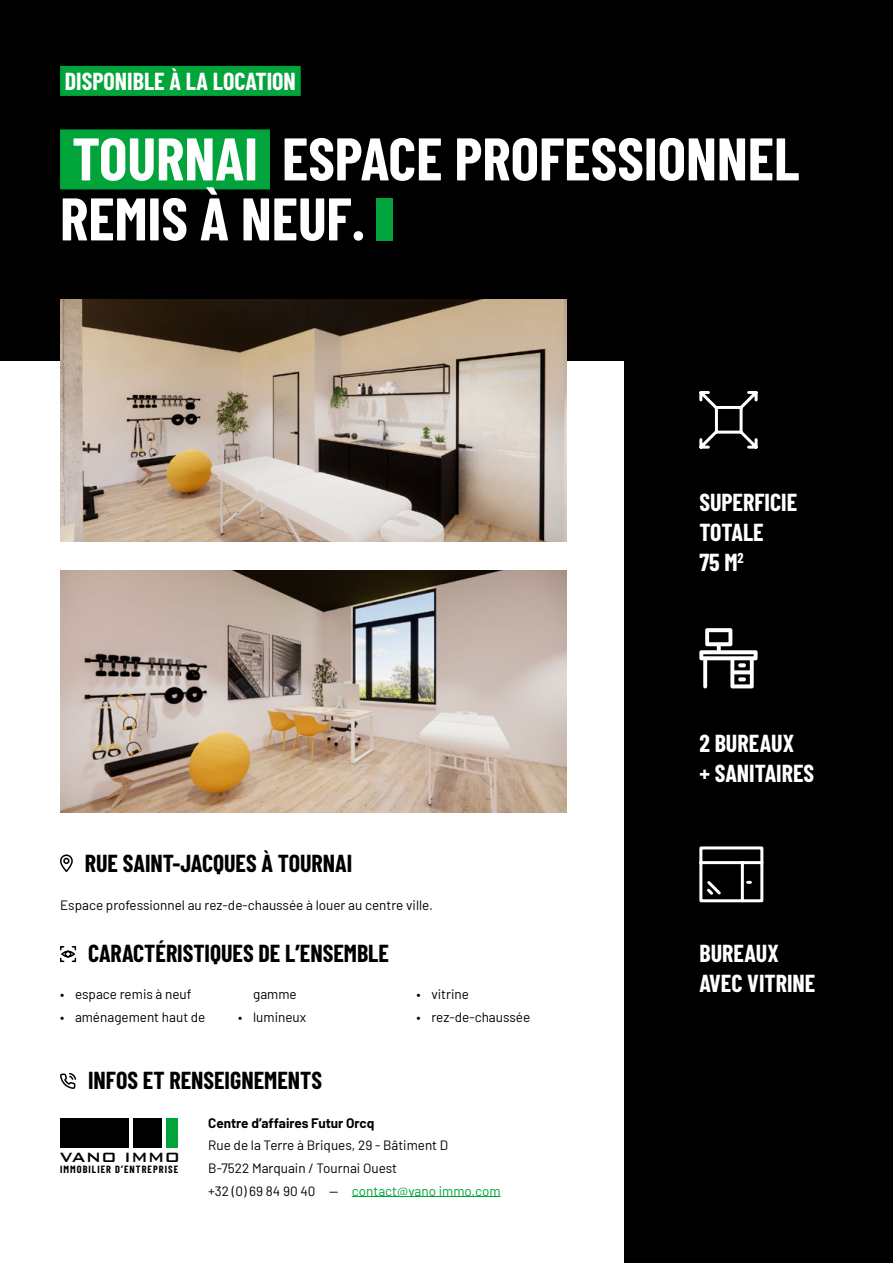
<style>
.page{position:relative;width:893px;height:1263px;background:#fff}
.page>*{position:absolute;margin:0;border:0;box-sizing:border-box;transform-origin:0 0}
.t1{font:700 60px/60px "Barlow Condensed";color:#fff}
.t2{font:700 24px/30px "Barlow Condensed";color:#fff}
.t3{font:700 24px "Barlow Condensed";color:#000}
.t4{font:500 18px "Bank Gothic BT";color:#000}
.t5{font:13.5px/22.5px "Barlow";color:#000}
.t6{font:700 13.5px "Barlow";color:#000}
.t7{font:700 10.2px "Barlow Condensed";letter-spacing:.1em;color:#000}
.s1{color:#00a43a}
</style>
<div class="page">
<div style="left:625px;top:0;width:268px;height:1263px;background:#000"></div>
<div style="left:0;top:0;width:893px;height:361px;background:#000"></div>
<div style="left:61px;top:1118px;width:68px;height:30px;background:#000"></div>
<div style="left:133px;top:1118px;width:29px;height:30px;background:#000"></div>
<div style="left:167px;top:1118px;width:11px;height:30px;background:#00a43a"></div>
<hr style="left:352px;top:1196px;width:149px;height:1px;background:#00a43a">
<svg style="left:60px;top:1073px;width:16px;height:16px"></svg>
<svg style="left:699px;top:390px;width:59px;height:59px"></svg>
<img style="left:60px;top:300px;width:506px;height:241px">
<img style="left:60px;top:571px;width:506px;height:241px">
<svg style="left:699px;top:846px;width:65px;height:57px"></svg>
<svg style="left:699px;top:628px;width:59px;height:60px"></svg>
<div style="left:60px;top:129px;width:210px;height:60px;background:#00a43a"></div>
<div style="left:376px;top:198px;width:17px;height:42px;background:#00a43a"></div>
<div style="left:60px;top:66px;width:241px;height:30px;background:#00a43a"></div>
<svg style="left:60px;top:854px;width:13px;height:18px"></svg>
<svg style="left:60px;top:946px;width:17px;height:17px"></svg>
<h2 class="t2" style="left:65px;top:65px;width:233px">DISPONIBLE À LA LOCATION</h2>
<h1 class="t1" style="left:60px;top:126px;width:741px">TOURNAI ESPACE PROFESSIONNEL<br>REMIS À NEUF.</h1>
<h2 class="t2" style="left:699px;top:486px;width:99px">SUPERFICIE<br>TOTALE<br>75 M<sup>2</sup></h2>
<h2 class="t3" style="left:85px;top:846px;width:269px">RUE SAINT-JACQUES À TOURNAI</h2>
<p class="t5" style="left:60px;top:892px;width:374px">Espace professionnel au rez-de-chaussée à louer au centre ville.</p>
<h2 class="t3" style="left:88px;top:936px;width:302px">CARACTÉRISTIQUES DE L’ENSEMBLE</h2>
<p class="t5" style="left:60px;top:982px;width:133px">• espace remis à neuf</p>
<p class="t5" style="left:60px;top:1004px;width:147px">• aménagement haut de</p>
<p class="t5" style="left:416px;top:982px;width:54px">• vitrine</p>
<p class="t5" style="left:416px;top:1004px;width:115px">• rez-de-chaussée</p>
<p class="t5" style="left:253px;top:982px;width:45px">gamme</p>
<p class="t5" style="left:238px;top:1004px;width:69px">• lumineux</p>
<h2 class="t3" style="left:88px;top:1063px;width:236px">INFOS ET RENSEIGNEMENTS</h2>
<p class="t6" style="left:208px;top:1113px;width:168px">Centre d’affaires Futur Orcq</p>
<p class="t5" style="left:208px;top:1133px;width:294px">Rue de la Terre à Briques, 29 - Bâtiment D<br>B-7522 Marquain / Tournai Ouest<br>+32 (0) 69 84 90 40 — <span class="s1">contact@vano immo.com</span></p>
<h3 class="t4" style="left:60px;top:1147px;width:122px">VANO IMMO</h3>
<p class="t7" style="left:60px;top:1162px;width:120px">IMMOBILIER D’ENTREPRISE</p>
<h2 class="t2" style="left:699px;top:727px;width:116px">2 BUREAUX<br>+ SANITAIRES</h2>
<h2 class="t2" style="left:699px;top:937px;width:118px">BUREAUX<br>AVEC VITRINE</h2>
</div>
